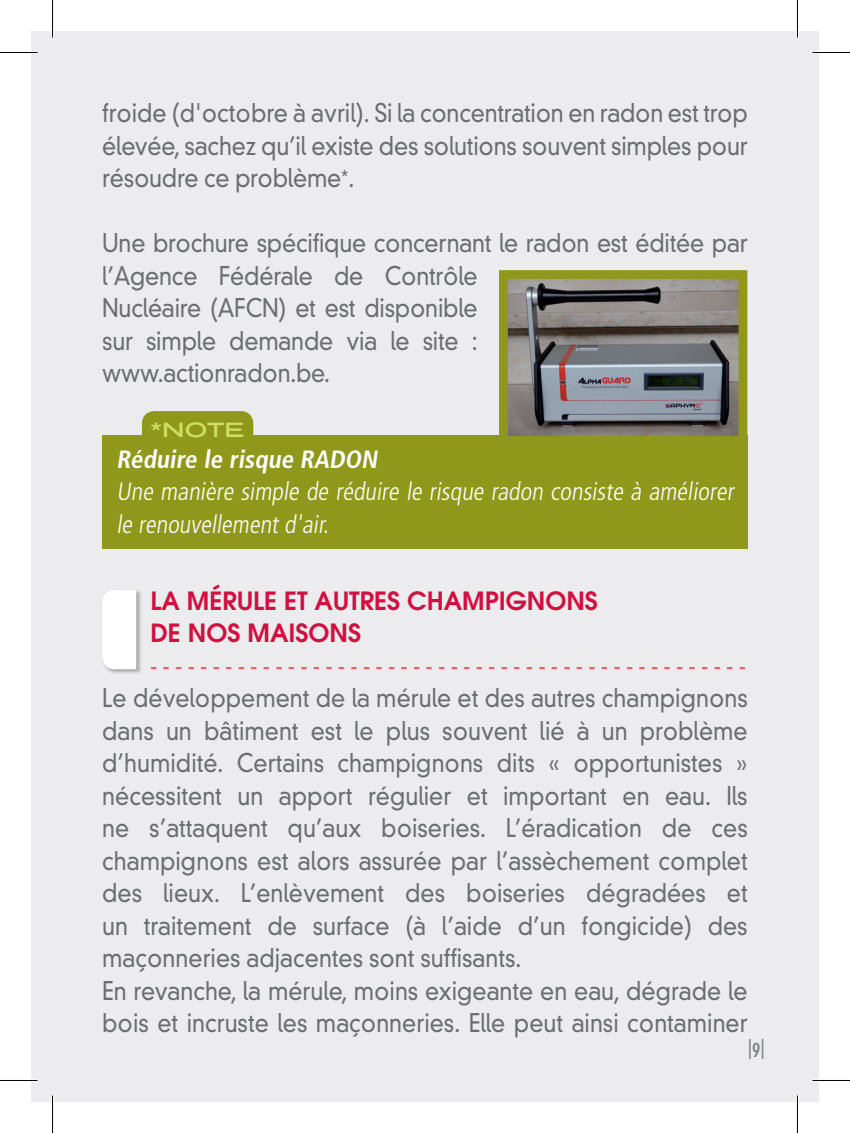
<style>
.page{position:relative;width:850px;height:1133px;background:#fff}
.page>*{position:absolute;margin:0;border:0;box-sizing:border-box;transform-origin:0 0}
.texte{font:300 25px/32.5px "DIN Neuzeit Grotesk";letter-spacing:-.01em;color:#6c6d70;text-align:justify;scale:.9 1}
.texte-2{font:300 condensed 25px/32.5px "Frutiger";color:#fff}
.texte-3{font:300 25px "DIN Neuzeit Grotesk";color:#e06769;scale:.9 1}
.intertitre{font:600 25px "Avant Garde";color:#d20f41}
.texte-4{font:700 condensed 25px "Frutiger";color:#fff}
.texte-5{font:20px "Presicav Rg";color:#cfde65;scale:1.1 1}
.intertitre-2{font:700 condensed 20px "DIN Neuzeit Grotesk";color:#808285}
.s1{font-size:20px}
</style>
<div class="page">
<div style="left:31px;top:31px;width:787px;height:1070px;background:#ececee"></div>
<div style="left:102px;top:435px;width:645px;height:114px;background:#8f981a"></div>
<div style="left:142px;top:411px;width:111px;height:24px;background:#8f981a"></div>
<div style="left:101px;top:589px;width:41px;height:85px;background:#231f20;opacity:.35"></div>
<div style="left:102px;top:590px;width:34px;height:79px;background:#fff"></div>
<img style="left:509px;top:280px;width:228px;height:155px">
<div style="left:499px;top:270px;width:248px;height:175px;border:9px solid #8f981a"></div>
<hr style="left:0;top:51px;width:38px;height:3px;background:#fff">
<hr style="left:812px;top:51px;width:37px;height:3px;background:#fff">
<hr style="left:0;top:1078px;width:38px;height:4px;background:#fff">
<hr style="left:812px;top:1078px;width:37px;height:4px;background:#fff">
<hr style="left:51px;top:0;width:3px;height:38px;background:#fff">
<hr style="left:51px;top:1095px;width:3px;height:38px;background:#fff">
<hr style="left:795px;top:0;width:3px;height:38px;background:#fff">
<hr style="left:795px;top:1095px;width:3px;height:38px;background:#fff">
<hr style="left:0;top:52px;width:38px;height:1px;background:#000">
<hr style="left:812px;top:52px;width:37px;height:1px;background:#000">
<hr style="left:0;top:1080px;width:38px;height:1px;background:#000">
<hr style="left:812px;top:1080px;width:37px;height:1px;background:#000">
<hr style="left:52px;top:0;width:1px;height:38px;background:#000">
<hr style="left:52px;top:1095px;width:1px;height:38px;background:#000">
<hr style="left:796px;top:0;width:1px;height:38px;background:#000">
<hr style="left:796px;top:1095px;width:1px;height:38px;background:#000">
<p class="texte" style="left:102px;top:97px;width:718px">froide (d'octobre à avril). Si la concentration en radon est trop élevée, sachez qu’il existe des solutions souvent simples pour résoudre ce problème<span class="s1">*</span>.</p>
<p class="texte" style="left:102px;top:227px;width:718px;text-align:left">Une brochure spécifique concernant le radon est éditée par l’Agence Fédérale de Contrôle<br>Nucléaire (AFCN) et est disponible<br>sur simple demande via le site :<br>www.actionradon.be.</p>
<p class="texte-5" style="left:150px;top:416px;width:86px">*NOTE</p>
<p class="texte-4" style="left:116px;top:444px;width:266px">Réduire le risque RADON</p>
<p class="texte-2" style="left:116px;top:476px;width:622px">Une manière simple de réduire le risque radon consiste à améliorer le renouvellement d'air.</p>
<p class="intertitre" style="left:150px;top:584px;width:448px">LA MÉRULE ET AUTRES CHAMPIGNONS</p>
<p class="intertitre" style="left:150px;top:616px;width:212px">DE NOS MAISONS</p>
<p class="texte-3" style="left:150px;top:650px;width:662px">- - - - - - - - - - - - - - - - - - - - - - - - - - - - - - - - - - - - - - - - - - - - - - - -</p>
<p class="texte" style="left:102px;top:682px;width:718px">Le développement de la mérule et des autres champignons dans un bâtiment est le plus souvent lié à un problème d’humidité. Certains champignons dits « opportunistes » nécessitent un apport régulier et important en eau. Ils ne s’attaquent qu’aux boiseries. L’éradication de ces champignons est alors assurée par l’assèchement complet des lieux. L’enlèvement des boiseries dégradées et un traitement de surface (à l’aide d’un fongicide) des maçonneries adjacentes sont suffisants.</p>
<p class="texte" style="left:102px;top:974px;width:718px">En revanche, la mérule, moins exigeante en eau, dégrade le bois et incruste les maçonneries. Elle peut ainsi contaminer</p>
<p class="intertitre-2" style="left:747px;top:1035px;width:19px">|9|</p>
</div>
